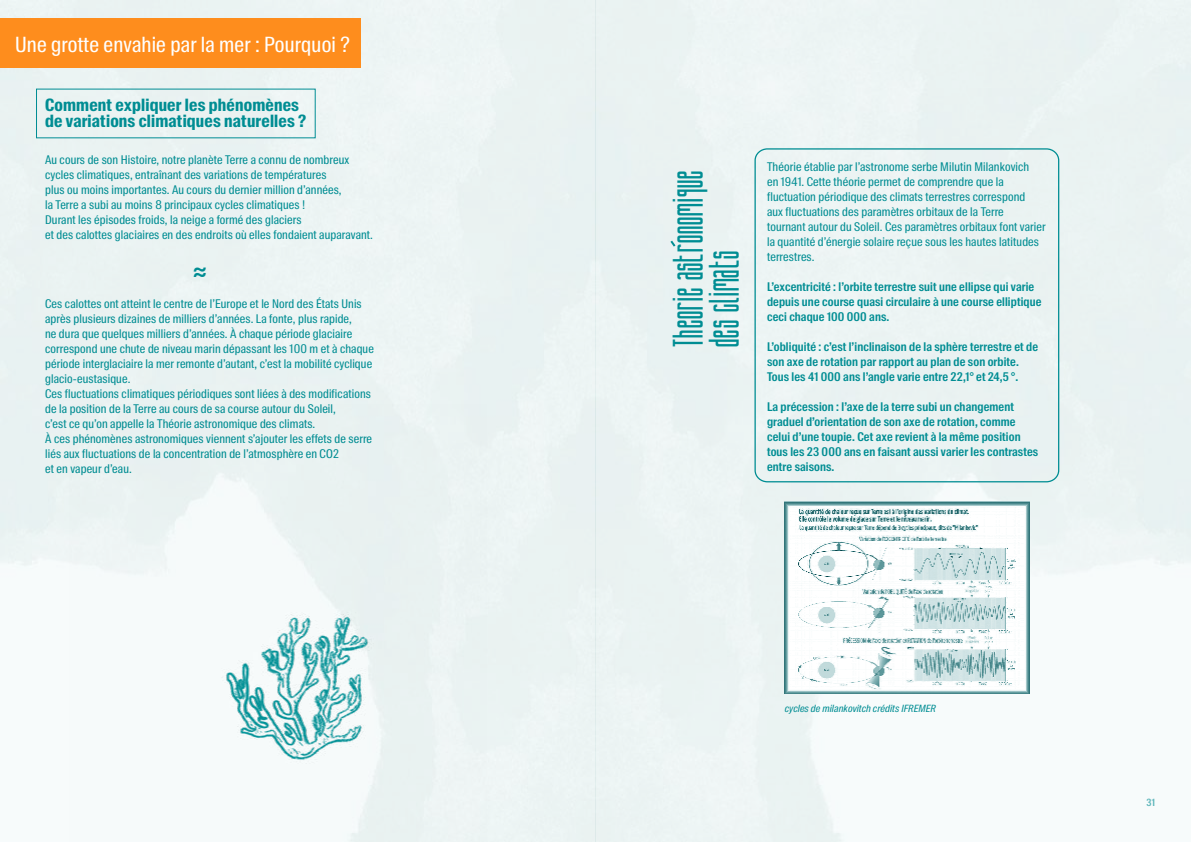
<style>
.page{position:relative;width:1191px;height:842px;background:#fff}
.page>*{position:absolute;margin:0;border:0;box-sizing:border-box;transform-origin:0 0}
.t1{font:500 24.7px "Suisse Intl Cond";color:#008d93}
.t2{font:23px/36px "Kamino Top";letter-spacing:.05em;color:#008d93}
.t3{font:21px "Suisse Intl Cond";letter-spacing:.01em;color:#fff}
.t4{font:700 17px/16px "Suisse Intl Cond";letter-spacing:.01em;color:#008d93}
.t5{font:12px/15px "Suisse Intl Cond";letter-spacing:.01em;color:#008d93}
.t6{font:600 12px/15px "Suisse Intl Cond";letter-spacing:.01em;color:#008d93}
.t7{font:italic 10px "Suisse Intl Cond";letter-spacing:.01em;color:#008d93}
.t8{font:600 10px "Suisse Intl Cond";color:#008d93}
</style>
<div class="page">
<img style="left:0;top:0;width:1191px;height:842px">
<div style="left:0;top:18px;width:360px;height:50px;background:#fe8d1d"></div>
<img style="left:785px;top:501px;width:244px;height:193px">
<div style="left:754px;top:148px;width:305px;height:334px;border:1px solid #008d93;border-radius:12px"></div>
<svg style="left:668px;top:238px;width:9px;height:11px"></svg>
<img style="left:69px;top:404px;width:417px;height:438px">
<h3 class="t3" style="left:15px;top:33px;width:336px">Une grotte envahie par la mer : Pourquoi ?</h3>
<h3 class="t4" style="left:45px;top:97px;width:263px">Comment expliquer les phénomènes de variations climatiques naturelles ?</h3>
<p class="t5" style="left:45px;top:152px;width:329px">Au cours de son Histoire, notre planète Terre a connu de nombreux cycles climatiques, entraînant des variations de températures<br>plus ou moins importantes. Au cours du dernier million d’années,<br>la Terre a subi au moins 8 principaux cycles climatiques !<br>Durant les épisodes froids, la neige a formé des glaciers<br>et des calottes glaciaires en des endroits où elles fondaient auparavant.</p>
<h1 class="t1" style="left:193px;top:255px;width:15px">≈</h1>
<p class="t5" style="left:45px;top:297px;width:330px">Ces calottes ont atteint le centre de l’Europe et le Nord des États Unis après plusieurs dizaines de milliers d’années. La fonte, plus rapide,<br>ne dura que quelques milliers d’années. À chaque période glaciaire correspond une chute de niveau marin dépassant les 100 m et à chaque période interglaciaire la mer remonte d’autant, c’est la mobilité cyclique glacio-eustasique.<br>Ces fluctuations climatiques périodiques sont liées à des modifications de la position de la Terre au cours de sa course autour du Soleil,<br>c’est ce qu’on appelle la Théorie astronomique des climats.<br>À ces phénomènes astronomiques viennent s’ajouter les effets de serre liés aux fluctuations de la concentration de l’atmosphère en CO2<br>et en vapeur d’eau.</p>
<h2 class="t2" style="left:677px;top:347px;width:178px;rotate:-90deg">Theorie astronomique des climats</h2>
<p class="t5" style="left:767px;top:159px;width:280px">Théorie établie par l’astronome serbe Milutin Milankovich<br>en 1941. Cette théorie permet de comprendre que la fluctuation périodique des climats terrestres correspond<br>aux fluctuations des paramètres orbitaux de la Terre<br>tournant autour du Soleil. Ces paramètres orbitaux font varier la quantité d’énergie solaire reçue sous les hautes latitudes terrestres.</p>
<p class="t6" style="left:767px;top:279px;width:276px">L’excentricité : l’orbite terrestre suit une ellipse qui varie depuis une course quasi circulaire à une course elliptique ceci chaque 100 000 ans.</p>
<p class="t6" style="left:767px;top:339px;width:273px">L’obliquité : c’est l’inclinaison de la sphère terrestre et de son axe de rotation par rapport au plan de son orbite.<br>Tous les 41 000 ans l’angle varie entre 22,1° et 24,5 °.</p>
<p class="t6" style="left:767px;top:399px;width:273px">La précession : l’axe de la terre subi un changement graduel d’orientation de son axe de rotation, comme celui d’une toupie. Cet axe revient à la même position tous les 23 000 ans en faisant aussi varier les contrastes entre saisons.</p>
<p class="t7" style="left:785px;top:702px;width:153px">cycles de milankovitch crédits IFREMER</p>
<p class="t8" style="left:1146px;top:797px;width:10px">31</p>
</div>
